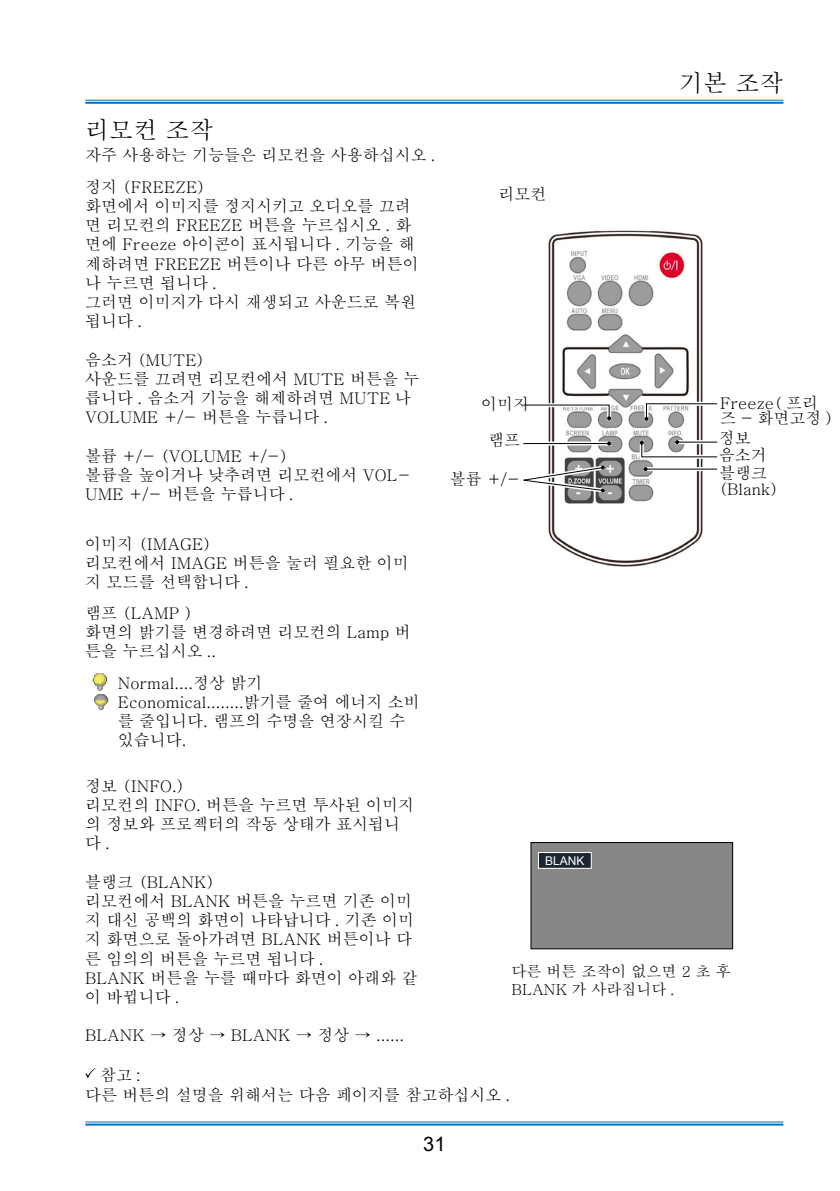
<style>
.page{position:relative;width:840px;height:1191px;background:#fff}
.page>*{position:absolute;margin:0;border:0;box-sizing:border-box;transform-origin:0 0}
.t1{font:500 24px "Adobe Myungjo Std";color:#000}
.t2{font:20px "Arial";color:#000}
.t3{font:500 16px/19.2px "Adobe Myungjo Std";color:#000}
.t4{font:500 15px/18px "Adobe Myungjo Std";color:#000}
.t5{font:12px "Arial";color:#fff}
.s1{font-family:"Arial";font-weight:400}
</style>
<div class="page">
<hr style="left:85px;top:100px;width:698px;height:1px;background:#0072bc">
<hr style="left:85px;top:102px;width:698px;height:2px;background:#0072bc">
<hr style="left:85px;top:1121px;width:698px;height:1px;background:#0072bc">
<hr style="left:85px;top:1123px;width:698px;height:2px;background:#0072bc">
<div style="left:530px;top:842px;width:202px;height:107px;background:#878787"></div>
<div style="left:530px;top:842px;width:202px;height:107px;border:1px solid #000"></div>
<div style="left:538px;top:852px;width:53px;height:16px;background:#1c2732"></div>
<div style="left:537px;top:852px;width:54px;height:16px;border:1px solid #fff"></div>
<img style="left:92px;top:673px;width:17px;height:38px">
<svg style="left:85px;top:1068px;width:11px;height:10px"></svg>
<img style="left:548px;top:230px;width:154px;height:337px">
<svg style="left:647px;top:467px;width:69px;height:4px"></svg>
<hr style="left:645px;top:468px;width:71px;height:1px;background:#000">
<svg style="left:643px;top:467px;width:4px;height:4px"></svg>
<svg style="left:524px;top:441px;width:82px;height:4px"></svg>
<hr style="left:523px;top:443px;width:85px;height:1px;background:#000">
<svg style="left:606px;top:441px;width:4px;height:4px"></svg>
<svg style="left:523px;top:401px;width:89px;height:23px"></svg>
<svg style="left:642px;top:400px;width:76px;height:25px"></svg>
<svg style="left:637px;top:437px;width:81px;height:24px"></svg>
<svg style="left:523px;top:463px;width:86px;height:32px"></svg>
<h1 class="t1" style="left:85px;top:118px;width:129px">리모컨 조작</h1>
<p class="t3" style="left:85px;top:139px;width:351px;line-height:32.2px">자주 사용하는 기능들은 리모컨을 사용하십시오 . 정지 (FREEZE)</p>
<p class="t3" style="left:85px;top:196px;width:335px">화면에서 이미지를 정지시키고 오디오를 끄려 면 리모컨의 FREEZE 버튼을 누르십시오 . 화 면에 Freeze 아이콘이 표시됩니다 . 기능을 해 제하려면 FREEZE 버튼이나 다른 아무 버튼이 나 누르면 됩니다 .<br>그러면 이미지가 다시 재생되고 사운드로 복원 됩니다 .</p>
<p class="t3" style="left:85px;top:350px;width:335px">음소거 (MUTE)<br>사운드를 끄려면 리모컨에서 MUTE 버튼을 누 릅니다 . 음소거 기능을 해제하려면 MUTE 나<br>VOLUME +/- 버튼을 누릅니다 .</p>
<p class="t3" style="left:85px;top:446px;width:327px">볼륨 +/- (VOLUME +/-)<br>볼륨을 높이거나 낮추려면 리모컨에서 VOL-<br>UME +/- 버튼을 누릅니다 .</p>
<p class="t3" style="left:85px;top:534px;width:325px">이미지 (IMAGE)<br>리모컨에서 IMAGE 버튼을 눌러 필요한 이미 지 모드를 선택합니다 .</p>
<p class="t3" style="left:85px;top:603px;width:59px">램프 (lamp</p>
<p class="t3" style="left:85px;top:603px;width:327px;text-indent:99px">)<br>화면의 밝기를 변경하려면 리모컨의 Lamp 버 튼을 누르십시오 ..</p>
<p class="t3" style="left:118px;top:673px;width:303px">Normal....정상 밝기 economical........밝기를 줄여 에너지 소비 를 줄입니다. 램프의 수명을 연장시킬 수 있습니다.</p>
<p class="t3" style="left:85px;top:776px;width:330px">정보 (INFO.)<br>리모컨의 INFO. 버튼을 누르면 투사된 이미지 의 정보와 프로젝터의 작동 상태가 표시됩니 다.</p>
<p class="t3" style="left:85px;top:872px;width:333px">블랭크 (BLANK)<br>리모컨에서 BLANK 버튼을 누르면 기존 이미 지 대신 공백의 화면이 나타납니다 . 기존 이미 지 화면으로 돌아가려면 BLANK 버튼이나 다 른 임의의 버튼을 누르면 됩니다 .<br>BLANK 버튼을 누를 때마다 화면이 아래와 같 이 바뀝니다 .</p>
<p class="t3" style="left:85px;top:1026px;width:320px">BLANK → 정상 → BLANK → 정상 → ......</p>
<p class="t3" style="left:498px;top:184px;width:49px">리모컨</p>
<p class="t3" style="left:481px;top:394px;width:49px">이미지</p>
<p class="t3" style="left:487px;top:430px;width:33px">램프</p>
<p class="t3" style="left:449px;top:469px;width:71px">볼륨 +/-</p>
<h1 class="t1" style="left:679px;top:71px;width:105px">기본 조작</h1>
<p class="t3" style="left:719px;top:395px;width:115px;line-height:15.2px">Freeze( 프리 즈 - 화면고정 )</p>
<p class="t3" style="left:718px;top:428px;width:33px">정보</p>
<p class="t3" style="left:718px;top:445px;width:50px;line-height:18.6px">음소거 블랭크</p>
<p class="t3" style="left:718px;top:479px;width:61px">(Blank)</p>
<p class="t5" style="left:545px;top:852px;width:41px">blank</p>
<p class="t4" style="left:511px;top:962px;width:221px">다른 버튼 조작이 없으면 2 초 후<br>BLANK 가 사라집니다 .</p>
<p class="t3" style="left:85px;top:1065px;width:426px;line-height:20px;text-indent:15px">참고 <span class="s1">:<br></span>다른 버튼의 설명을 위해서는 다음 페이지를 참고하십시오 .</p>
<p class="t2" style="left:423px;top:1131px;width:24px">31</p>
</div>
